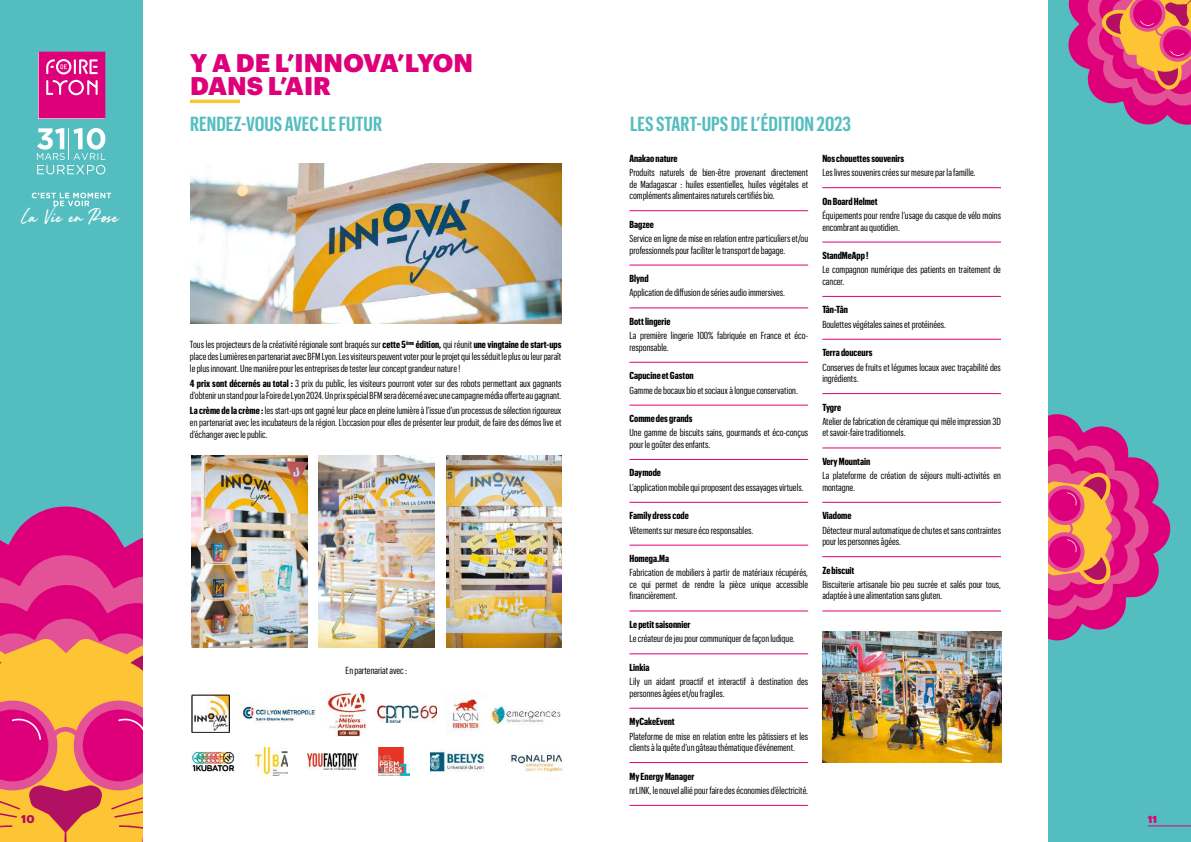
<style>
.page{position:relative;width:1191px;height:842px;background:#fff}
.page>*{position:absolute;margin:0;border:0;box-sizing:border-box;transform-origin:0 0}
.t1{font:900 25px/23px "Graphik";letter-spacing:.005em;color:#de007a}
.t2{font:600 20px "Graphik X Cond";color:#54bdc0}
.t3{font:18.4px "Seasoned Dreamer Demo";color:#fff}
.t4{font:900 11px "Graphik";color:#b21163}
.t5{font:10px/11.5px "Graphik X Cond";color:#000}
.t6{font:700 10px "Graphik X Cond";color:#000}
.t7{font:900 10px "Graphik";color:#de007a}
.s1{font-weight:700}
</style>
<div class="page">
<div style="left:1048px;top:0;width:143px;height:842px;background:#54bdc0"></div>
<svg style="left:1048px;top:414px;width:123px;height:227px"></svg>
<div style="left:0;top:0;width:143px;height:842px;background:#54bdc0"></div>
<svg style="left:0;top:506px;width:143px;height:41px;fill:#de007a"></svg>
<svg style="left:0;top:547px;width:143px;height:31px;background:#df1882"></svg>
<svg style="left:0;top:578px;width:143px;height:264px;background:#e96661"></svg>
<hr style="left:1147px;top:825px;width:44px;height:1px;background:#de007a">
<svg style="left:32px;top:193px;width:79px;height:13px"></svg>
<svg style="left:39px;top:52px;width:66px;height:66px;background:#e2218b"></svg>
<svg style="left:37px;top:128px;width:68px;height:46px"></svg>
<svg style="left:1068px;top:0;width:123px;height:125px"></svg>
<hr style="left:190px;top:100px;width:50px;height:3px;background:#fdc533">
<hr style="left:629px;top:211px;width:179px;height:1px;background:#de007a">
<hr style="left:629px;top:265px;width:179px;height:1px;background:#de007a">
<hr style="left:629px;top:308px;width:179px;height:1px;background:#de007a">
<hr style="left:629px;top:362px;width:179px;height:1px;background:#de007a">
<hr style="left:629px;top:405px;width:179px;height:1px;background:#de007a">
<hr style="left:629px;top:459px;width:179px;height:1px;background:#de007a">
<hr style="left:629px;top:502px;width:179px;height:1px;background:#de007a">
<hr style="left:629px;top:545px;width:179px;height:1px;background:#de007a">
<hr style="left:629px;top:611px;width:179px;height:1px;background:#de007a">
<hr style="left:629px;top:654px;width:179px;height:1px;background:#de007a">
<hr style="left:629px;top:708px;width:179px;height:1px;background:#de007a">
<hr style="left:629px;top:762px;width:179px;height:1px;background:#de007a">
<hr style="left:629px;top:805px;width:179px;height:1px;background:#de007a">
<hr style="left:822px;top:188px;width:179px;height:1px;background:#de007a">
<hr style="left:822px;top:242px;width:179px;height:1px;background:#de007a">
<hr style="left:822px;top:296px;width:179px;height:1px;background:#de007a">
<hr style="left:822px;top:339px;width:179px;height:1px;background:#de007a">
<hr style="left:822px;top:393px;width:179px;height:1px;background:#de007a">
<hr style="left:822px;top:448px;width:179px;height:1px;background:#de007a">
<hr style="left:822px;top:502px;width:179px;height:1px;background:#de007a">
<hr style="left:822px;top:556px;width:179px;height:1px;background:#de007a">
<hr style="left:822px;top:611px;width:179px;height:1px;background:#de007a">
<img style="left:822px;top:631px;width:179px;height:132px">
<img style="left:191px;top:456px;width:116px;height:192px">
<img style="left:319px;top:456px;width:115px;height:192px">
<img style="left:446px;top:456px;width:115px;height:192px">
<img style="left:191px;top:163px;width:370px;height:160px">
<img style="left:378px;top:706px;width:58px;height:16px">
<img style="left:430px;top:749px;width:55px;height:23px">
<img style="left:191px;top:695px;width:38px;height:38px">
<img style="left:510px;top:754px;width:54px;height:18px">
<img style="left:239px;top:705px;width:77px;height:18px">
<img style="left:327px;top:691px;width:39px;height:45px">
<img style="left:191px;top:751px;width:44px;height:20px">
<img style="left:255px;top:748px;width:32px;height:27px">
<img style="left:307px;top:754px;width:51px;height:15px">
<img style="left:378px;top:748px;width:32px;height:27px">
<img style="left:446px;top:699px;width:35px;height:32px">
<img style="left:490px;top:705px;width:71px;height:19px">
<h3 class="t3" style="left:21px;top:205px;width:99px">La Vie en Rose</h3>
<h1 class="t1" style="left:190px;top:49px;width:285px">Y A DE L’INNOVA’LYON<br>DANS L’AIR</h1>
<h2 class="t2" style="left:190px;top:110px;width:193px">RENDEZ-VOUS AVEC LE FUTUR</h2>
<p class="t5" style="left:190px;top:338px;width:373px;line-height:12px;text-align:justify">Tous les projecteurs de la créativité régionale sont braqués sur <span class="s1">cette 5</span><sup>ème</sup> <span class="s1">édition,</span> qui réunit <span class="s1">une vingtaine de start-ups </span>place des Lumières en partenariat avec BFM Lyon. Les visiteurs peuvent voter pour le projet qui les séduit le plus ou leur paraît le plus innovant. Une manière pour les entreprises de tester leur concept grandeur nature !</p>
<p class="t5" style="left:190px;top:377px;width:373px;line-height:12px"><span class="s1">4 prix sont décernés au total :</span> 3 prix du public, les visiteurs pourront voter sur des robots permettant aux gagnants d’obtenir un stand pour la Foire de Lyon 2024. Un prix spécial BFM sera décerné avec une campagne média offerte au gagnant.</p>
<p class="t5" style="left:190px;top:404px;width:373px;line-height:12px;text-align:justify"><span class="s1">La crème de la crème :</span> les start-ups ont gagné leur place en pleine lumière à l’issue d’un processus de sélection rigoureux en partenariat avec les incubateurs de la région. L’occasion pour elles de présenter leur produit, de faire des démos live et d’échanger avec le public.</p>
<p class="t5" style="left:346px;top:664px;width:63px">En partenariat avec :</p>
<h2 class="t2" style="left:630px;top:110px;width:222px">LES START-UPS DE L’ÉDITION 2023</h2>
<p class="t6" style="left:629px;top:151px;width:50px">Anakao nature</p>
<p class="t5" style="left:629px;top:166px;width:180px;text-align:justify">Produits naturels de bien-être provenant directement de Madagascar : huiles essentielles, huiles végétales et compléments alimentaires naturels certifiés bio.</p>
<p class="t6" style="left:629px;top:217px;width:26px">Bagzee</p>
<p class="t5" style="left:629px;top:232px;width:180px">Service en ligne de mise en relation entre particuliers et/ou professionnels pour faciliter le transport de bagage.</p>
<p class="t6" style="left:629px;top:271px;width:21px">Blynd</p>
<p class="t5" style="left:629px;top:286px;width:157px">Application de diffusion de séries audio immersives.</p>
<p class="t6" style="left:629px;top:314px;width:43px">Bott lingerie</p>
<p class="t5" style="left:629px;top:329px;width:180px">La première lingerie 100% fabriquée en France et éco&shy;responsable.</p>
<p class="t6" style="left:629px;top:369px;width:66px">Capucine et Gaston</p>
<p class="t5" style="left:629px;top:384px;width:170px">Gamme de bocaux bio et sociaux à longue conservation.</p>
<p class="t6" style="left:629px;top:411px;width:64px">Comme des grands</p>
<p class="t5" style="left:629px;top:426px;width:180px">Une gamme de biscuits sains, gourmands et éco-conçus pour le goûter des enfants.</p>
<p class="t6" style="left:629px;top:466px;width:33px">Daymode</p>
<p class="t5" style="left:629px;top:481px;width:175px">L’application mobile qui proposent des essayages virtuels.</p>
<p class="t6" style="left:629px;top:509px;width:61px">Family dress code</p>
<p class="t5" style="left:629px;top:524px;width:125px">Vêtements sur mesure éco responsables.</p>
<p class="t6" style="left:629px;top:551px;width:41px">Homega.Ma</p>
<p class="t5" style="left:629px;top:566px;width:180px;text-align:justify">Fabrication de mobiliers à partir de matériaux récupérés, ce qui permet de rendre la pièce unique accessible financièrement.</p>
<p class="t6" style="left:629px;top:617px;width:62px">Le petit saisonnier</p>
<p class="t5" style="left:629px;top:632px;width:167px">Le créateur de jeu pour communiquer de façon ludique.</p>
<p class="t6" style="left:629px;top:660px;width:21px">Linkia</p>
<p class="t5" style="left:629px;top:675px;width:180px">Lily un aidant proactif et interactif à destination des personnes âgées et/ou fragiles.</p>
<p class="t6" style="left:629px;top:714px;width:47px">MyCakeEvent</p>
<p class="t5" style="left:629px;top:729px;width:180px">Plateforme de mise en relation entre les pâtissiers et les clients à la quête d’un gâteau thématique d’événement.</p>
<p class="t6" style="left:629px;top:769px;width:66px">My Energy Manager</p>
<p class="t5" style="left:629px;top:784px;width:180px">nrLINK, le nouvel allié pour faire des économies d’électricité.</p>
<p class="t6" style="left:822px;top:151px;width:83px">Nos chouettes souvenirs</p>
<p class="t5" style="left:822px;top:166px;width:155px">Les livres souvenirs crées sur mesure par la famille.</p>
<p class="t6" style="left:822px;top:194px;width:57px">On Board Helmet</p>
<p class="t5" style="left:822px;top:209px;width:180px">Équipements pour rendre l’usage du casque de vélo moins encombrant au quotidien.</p>
<p class="t6" style="left:822px;top:248px;width:48px">StandMeApp !</p>
<p class="t5" style="left:822px;top:263px;width:180px">Le compagnon numérique des patients en traitement de cancer.</p>
<p class="t6" style="left:822px;top:303px;width:27px">Tân-Tân</p>
<p class="t5" style="left:822px;top:318px;width:125px">Boulettes végétales saines et protéinées.</p>
<p class="t6" style="left:822px;top:346px;width:52px">Terra douceurs</p>
<p class="t5" style="left:822px;top:361px;width:180px">Conserves de fruits et légumes locaux avec traçabilité des ingrédients.</p>
<p class="t6" style="left:822px;top:400px;width:20px">Tygre</p>
<p class="t5" style="left:822px;top:415px;width:180px">Atelier de fabrication de céramique qui mêle impression 3D et savoir-faire traditionnels.</p>
<p class="t6" style="left:822px;top:454px;width:49px">Very Mountain</p>
<p class="t5" style="left:822px;top:469px;width:180px">La plateforme de création de séjours multi-activités en montagne.</p>
<p class="t6" style="left:822px;top:509px;width:31px">Viadome</p>
<p class="t5" style="left:822px;top:524px;width:180px">Détecteur mural automatique de chutes et sans contraintes pour les personnes âgées.</p>
<p class="t6" style="left:822px;top:563px;width:34px">Ze biscuit</p>
<p class="t5" style="left:822px;top:578px;width:180px">Biscuiterie artisanale bio peu sucrée et salés pour tous, adaptée à une alimentation sans gluten.</p>
<p class="t4" style="left:21px;top:810px;width:15px">10</p>
<p class="t7" style="left:1147px;top:812px;width:11px">11</p>
</div>
